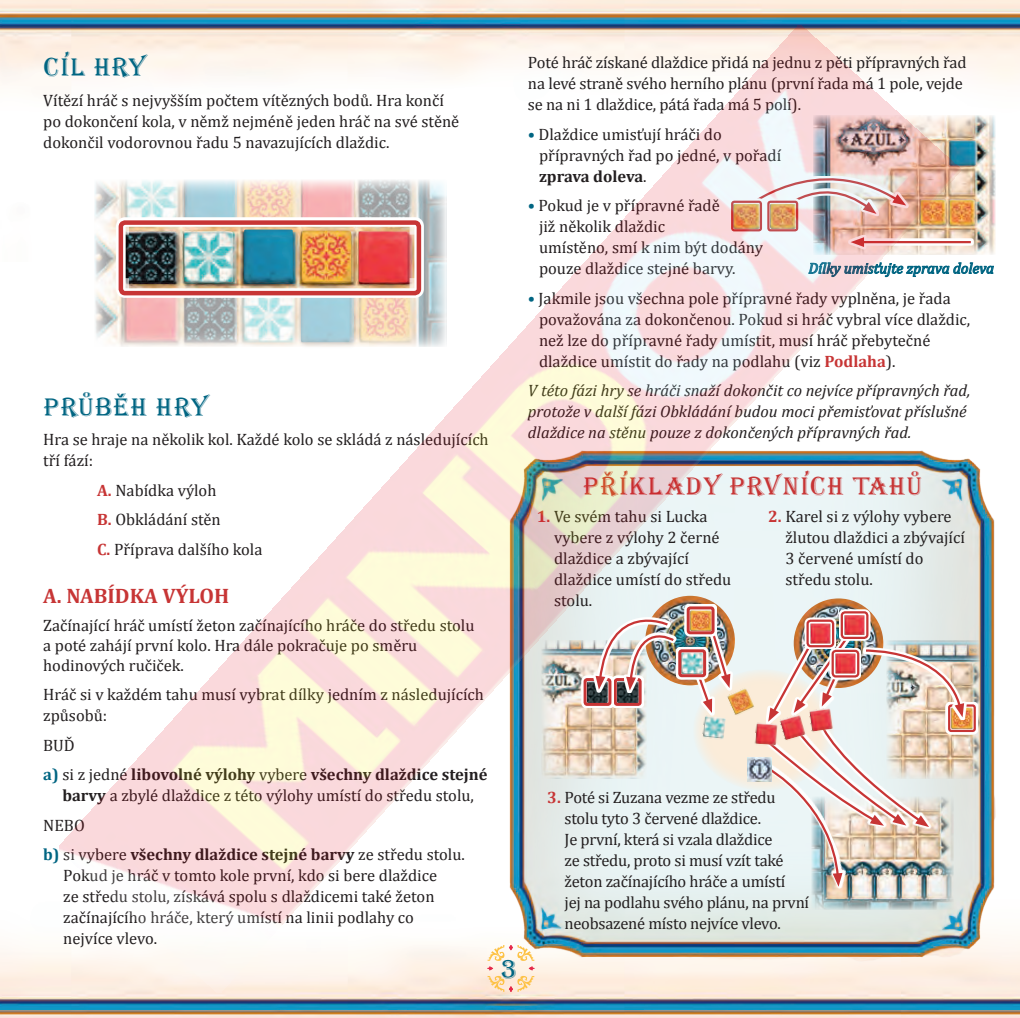
<style>
.page{position:relative;width:1020px;height:1018px;background:#fff}
.page>*{position:absolute;margin:0;border:0;box-sizing:border-box;transform-origin:0 0}
.t1{font:30.9px "Algerian cz";color:#006582}
.t2{font:30px "Algerian cz";color:#c73535}
.t3{font:30px "Algerian cz";color:#006582}
.t4{font:700 21px "Cambria";color:#c73535}
.t5{font:16.5px/21px "Cambria";color:#231f20}
.t6{font:italic 16.5px/21px "Cambria";color:#231f20}
.t7{font:700 16.5px/29.5px "Cambria";color:#231f20}
.t8{font:italic 15px "Cambria";color:#006582}
.s1{font-weight:700;color:#c73535}
.s2{font-weight:400}
.s3{color:#006582}
.s4{font-weight:700}
.s5{font-weight:700;color:#006582}
</style>
<div class="page">
<img style="left:0;top:0;width:1020px;height:1018px">
<img style="left:961px;top:357px;width:48px;height:611px">
<img style="left:964px;top:640px;width:16px;height:139px">
<svg style="left:945px;top:702px;width:33px;height:33px"></svg>
<img style="left:964px;top:707px;width:9px;height:22px">
<div style="left:948px;top:704px;width:28px;height:28px;border:2px solid #c73535;border-radius:2px"></div>
<svg style="left:964px;top:647px;width:3px;height:73px"></svg>
<svg style="left:1017px;top:472px;width:3px;height:196px"></svg>
<img style="left:961px;top:115px;width:34px;height:140px">
<img style="left:961px;top:199px;width:14px;height:27px">
<img style="left:961px;top:140px;width:15px;height:27px">
<svg style="left:961px;top:235px;width:12px;height:15px"></svg>
<hr style="left:860px;top:241px;width:111px;height:2px;background:#c73535">
<svg style="left:961px;top:263px;width:33px;height:14px"></svg>
<img style="left:59px;top:25px;width:902px;height:968px">
<h2 class="t3" style="left:43px;top:51px;width:105px">CÍL HRY</h2>
<p class="t5" style="left:43px;top:90px;width:418px">Vítězí hráč s nejvyšším počtem vítězných bodů. Hra končí po dokončení kola, v němž nejméně jeden hráč na své stěně dokončil vodorovnou řadu 5 navazujících dlaždic.</p>
<h2 class="t3" style="left:43px;top:391px;width:167px">PRŮBĚH HRY</h2>
<p class="t5" style="left:43px;top:429px;width:447px">Hra se hraje na několik kol. Každé kolo se skládá z následujících tří fází:</p>
<p class="t5" style="left:97px;top:475px;width:167px;line-height:29.5px"><span class="s1">A.</span> Nabídka výloh<br><span class="s1">B.</span> Obkládání stěn<br><span class="s1">C.</span> Příprava dalšího kola</p>
<p class="t4" style="left:43px;top:581px;width:188px">A. NABÍDKA VÝLOH</p>
<p class="t5" style="left:43px;top:616px;width:433px;line-height:19.8px">Začínající hráč umístí žeton začínajícího hráče do středu stolu a poté zahájí první kolo. Hra dále pokračuje po směru hodinových ručiček.</p>
<p class="t5" style="left:43px;top:684px;width:442px">Hráč si v každém tahu musí vybrat dílky jedním z následujících způsobů:</p>
<p class="t7" style="left:43px;top:730px;width:446px"><span class="s2">BUĎ<br></span><span class="s3">a)</span> <span class="s2">si z jedné</span> libovolné výlohy <span class="s2">vybere</span> všechny dlaždice stejné</p>
<p class="t5" style="left:43px;top:781px;width:432px;line-height:29.5px;text-indent:19px"><span class="s4">barvy</span> a zbylé dlaždice z této výlohy umístí do středu stolu,<br>NEBO<br><span class="s5">b)</span> si vybere <span class="s4">všechny dlaždice stejné barvy</span> ze středu stolu.</p>
<p class="t5" style="left:63px;top:865px;width:375px">Pokud je hráč v tomto kole první, kdo si bere dlaždice ze středu stolu, získává spolu s dlaždicemi také žeton začínajícího hráče, který umístí na linii podlahy co nejvíce vlevo.</p>
<p class="t5" style="left:528px;top:52px;width:440px">Poté hráč získané dlaždice přidá na jednu z pěti přípravných řad na levé straně svého herního plánu (první řada má 1 pole, vejde se na ni 1 dlaždice, pátá řada má 5 polí).</p>
<p class="t5" style="left:539px;top:124px;width:244px;text-indent:-11px"><span class="s5">•</span> Dlaždice umisťují hráči do přípravných řad po jedné, v pořadí <span class="s4">zprava doleva</span>.</p>
<p class="t5" style="left:539px;top:195px;width:226px;text-indent:-11px"><span class="s5">•</span> Pokud je v přípravné řadě<br>již několik dlaždic<br>umístěno, smí k nim být dodány pouze dlaždice stejné barvy.</p>
<p class="t5" style="left:539px;top:288px;width:433px;text-indent:-11px"><span class="s5">•</span> Jakmile jsou všechna pole přípravné řady vyplněna, je řada považována za dokončenou. Pokud si hráč vybral více dlaždic, než lze do přípravné řady umístit, musí hráč přebytečné dlaždice umístit do řady na podlahu (viz <span class="s1">Podlaha</span>).</p>
<p class="t6" style="left:528px;top:380px;width:444px">V této fázi hry se hráči snaží dokončit co nejvíce přípravných řad, protože v další fázi Obkládání budou moci přemisťovat příslušné dlaždice na stěnu pouze z dokončených přípravných řad.</p>
<p class="t8" style="left:808px;top:258px;width:187px">Dílky umisťujte zprava doleva</p>
<h2 class="t2" style="left:583px;top:470px;width:341px">PŘÍKLADY PRVNÍCH TAHŮ</h2>
<p class="t5" style="left:554px;top:505px;width:179px;text-indent:-17px"><span class="s1">1.</span> Ve svém tahu si Lucka vybere z výlohy 2 černé dlaždice a zbývající dlaždice umístí do středu stolu.</p>
<p class="t5" style="left:785px;top:506px;width:181px;text-indent:-17px"><span class="s1">2.</span> Karel si z výlohy vybere žlutou dlaždici a zbývající<br>3 červené umístí do středu stolu.</p>
<h1 class="t1" style="left:500px;top:952px;width:19px">3</h1>
<p class="t5" style="left:565px;top:786px;width:246px;text-indent:-17px"><span class="s1">3.</span> Poté si Zuzana vezme ze středu stolu tyto 3 červené dlaždice.<br>Je první, která si vzala dlaždice<br>ze středu, proto si musí vzít také žeton začínajícího hráče a umístí<br>jej na podlahu svého plánu, na první neobsazené místo nejvíce vlevo.</p>
</div>
